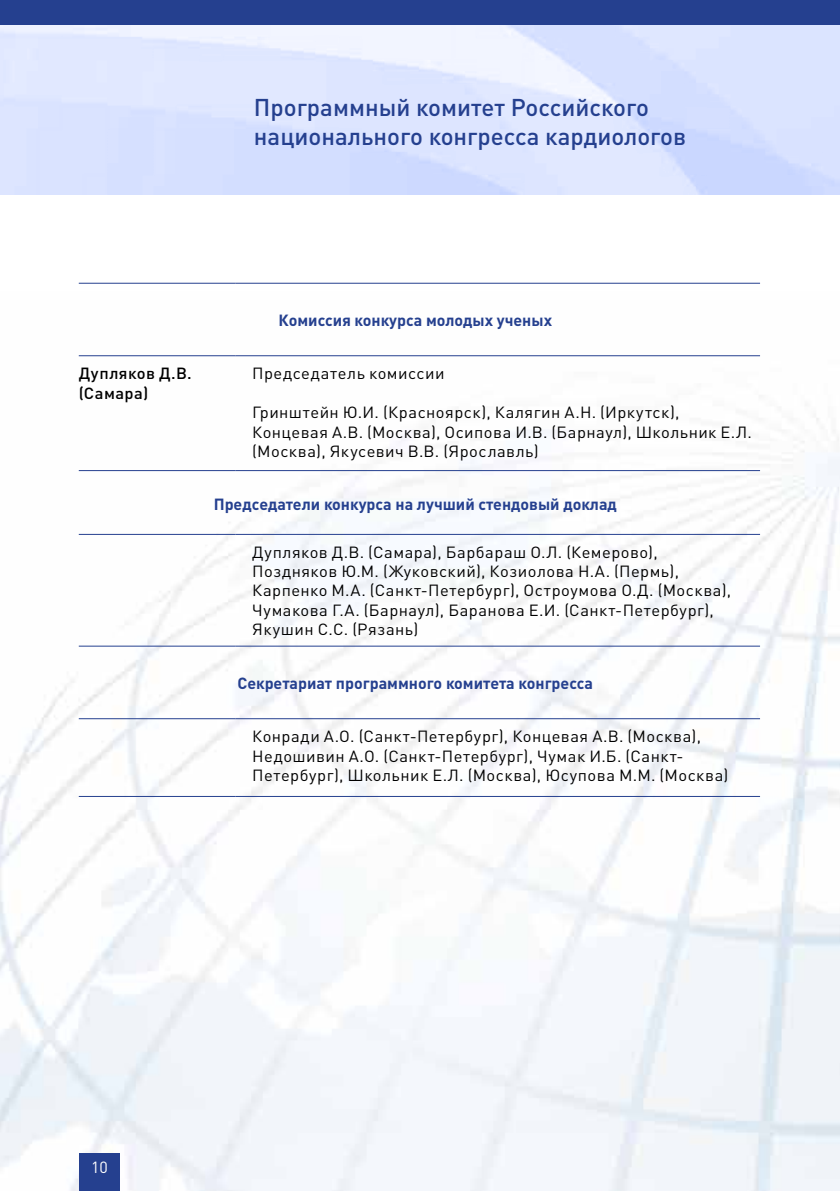
<style>
.page{position:relative;width:840px;height:1191px;background:#fff}
.page>*{position:absolute;margin:0;border:0;box-sizing:border-box;transform-origin:0 0}
.t1{font:500 24px/28.8px "DIN Pro";color:#25408f}
.t2{font:16px/19.2px "DIN Pro";letter-spacing:.03em;color:#000}
.t3{font:700 16px "DIN Pro";color:#25408f}
.t4{font:500 16px/19.2px "DIN Pro";letter-spacing:.025em;color:#000}
.t5{font:16px "DIN Pro";color:#fff}
</style>
<div class="page">
<img style="left:0;top:355px;width:839px;height:836px">
<div style="left:79px;top:1153px;width:41px;height:38px;background:#25408f"></div>
<svg style="left:0;top:0;width:839px;height:195px;background:#c4cff0"></svg>
<hr style="left:79px;top:283px;width:156px;height:1px;background:#25408f">
<hr style="left:235px;top:283px;width:524px;height:1px;background:#25408f">
<hr style="left:79px;top:355px;width:156px;height:1px;background:#25408f">
<hr style="left:235px;top:355px;width:524px;height:1px;background:#25408f">
<hr style="left:79px;top:470px;width:156px;height:1px;background:#25408f">
<hr style="left:235px;top:470px;width:524px;height:1px;background:#25408f">
<hr style="left:79px;top:534px;width:156px;height:1px;background:#25408f">
<hr style="left:235px;top:534px;width:524px;height:1px;background:#25408f">
<hr style="left:79px;top:646px;width:156px;height:1px;background:#25408f">
<hr style="left:235px;top:646px;width:524px;height:1px;background:#25408f">
<hr style="left:79px;top:718px;width:156px;height:1px;background:#25408f">
<hr style="left:235px;top:718px;width:524px;height:1px;background:#25408f">
<hr style="left:79px;top:796px;width:156px;height:1px;background:#25408f">
<hr style="left:235px;top:796px;width:524px;height:1px;background:#25408f">
<h1 class="t1" style="left:254px;top:92px;width:433px">Программный комитет Российского национального конгресса кардиологов</h1>
<p class="t3" style="left:278px;top:309px;width:275px">Комиссия конкурса молодых ученых</p>
<p class="t4" style="left:79px;top:363px;width:114px">Дупляков Д.В. (Самара)</p>
<p class="t2" style="left:252px;top:363px;width:194px">Председатель комиссии</p>
<p class="t2" style="left:252px;top:402px;width:500px">Гринштейн Ю.И. (Красноярск), Калягин А.Н. (Иркутск),<br>Концевая А.В. (Москва), Осипова И.В. (Барнаул), Школьник Е.Л. (Москва), Якусевич В.В. (Ярославль)</p>
<p class="t3" style="left:213px;top:493px;width:404px">Председатели конкурса на лучший стендовый доклад</p>
<p class="t2" style="left:252px;top:542px;width:480px">Дупляков Д.В. (Самара), Барбараш О.Л. (Кемерово), Поздняков Ю.М. (Жуковский), Козиолова Н.А. (Пермь), Карпенко М.А. (Санкт-Петербург), Остроумова О.Д. (Москва), Чумакова Г.А. (Барнаул), Баранова Е.И. (Санкт-Петербург), Якушин С.С. (Рязань)</p>
<p class="t3" style="left:237px;top:672px;width:357px">Секретариат программного комитета конгресса</p>
<p class="t2" style="left:252px;top:726px;width:477px">Конради А.О. (Санкт-Петербург), Концевая А.В. (Москва),<br>Недошивин А.О. (Санкт-Петербург), Чумак И.Б. (Санкт-<br>Петербург), Школьник Е.Л. (Москва), Юсупова М.М. (Москва)</p>
<p class="t5" style="left:91px;top:1156px;width:18px">10</p>
</div>
